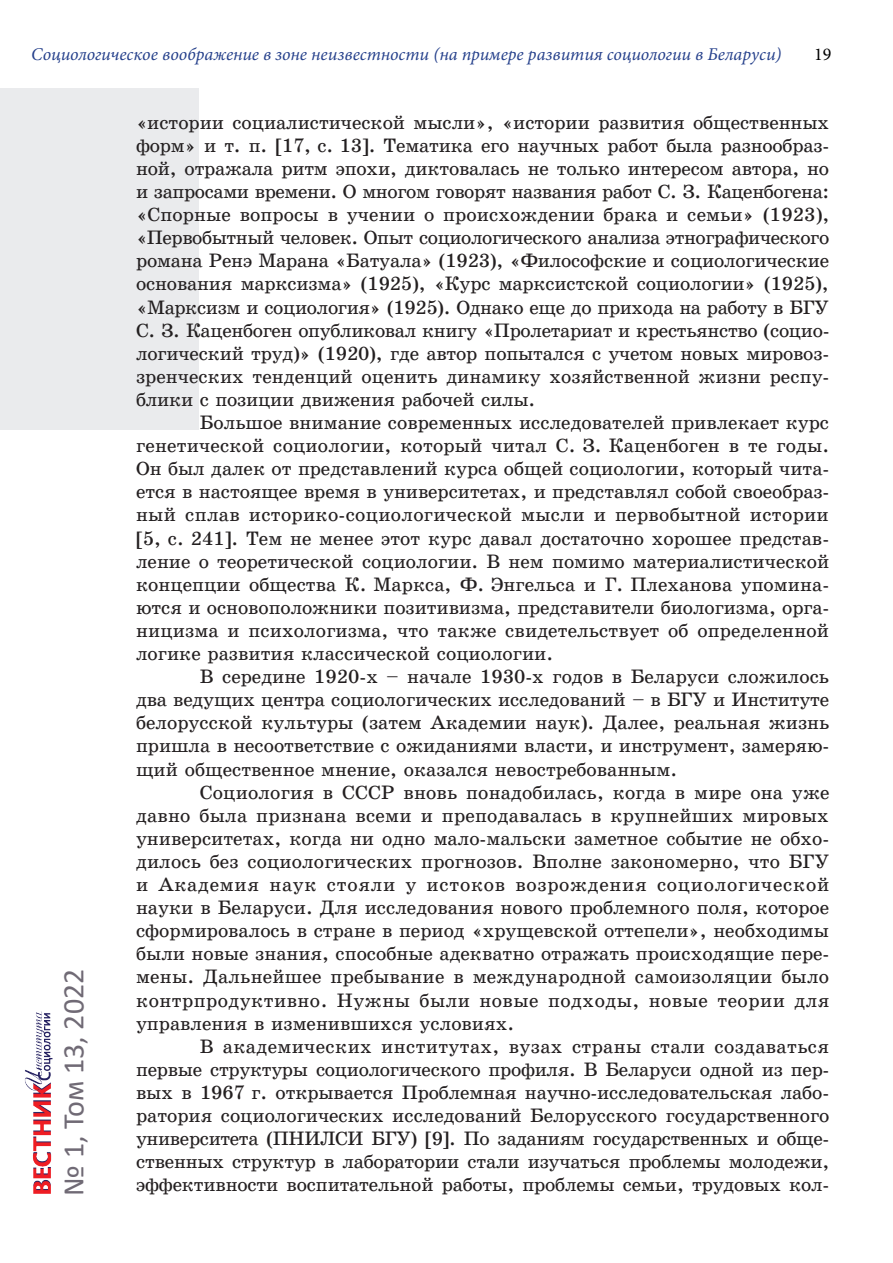
<style>
.page{position:relative;width:893px;height:1263px;background:#fff}
.page>*{position:absolute;margin:0;border:0;box-sizing:border-box;transform-origin:0 0}
.t1{font:30px "Calibri";color:#706a75}
.Текст{font:19.5px/23.1px "School Book C";letter-spacing:-.01em;color:#231f20;text-align:justify}
.t2{font:italic 18px "Minion Pro";color:#25408b}
.t3{font:18px "Minion Pro";color:#000}
</style>
<div class="page">
<div style="left:0;top:88px;width:198px;height:341px;background:#eaebed"></div>
<img style="left:24px;top:1011px;width:29px;height:183px">
<p class="t2" style="left:31px;top:42px;width:752px">Социологическое воображение в зоне неизвестности (на примере развития социологии в Беларуси)</p>
<p class="t3" style="left:814px;top:42px;width:19px">19</p>
<h1 class="t1" style="left:53px;top:1196px;width:229px;rotate:-90deg">№ 1, Том 13, 2022</h1>
<p class="Текст" style="left:136px;top:111px;width:695px;text-align:left">«истории социалистической мысли», «истории развития общественных форм» и т. п. [17, с. 13]. Тематика его научных работ была разнообраз&shy;ной, отражала ритм эпохи, диктовалась не только интересом автора, но и запросами времени. О многом говорят названия работ С. З. Каценбогена: «Спорные вопросы в учении о происхождении брака и семьи» (1923), «Первобытный человек. Опыт социологического анализа этнографического романа Ренэ Марана «Батуала» (1923), «Философские и социологические основания марксизма» (1925), «Курс марксистской социологии» (1925), «Марксизм и социология» (1925). Однако еще до прихода на работу в БГУ С. З. Каценбоген опубликовал книгу «Пролетариат и крестьянство (социо&shy;логический труд)» (1920), где автор попытался с учетом новых мировоз&shy;зренческих тенденций оценить динамику хозяйственной жизни респу&shy;блики с позиции движения рабочей силы.</p>
<p class="Текст" style="left:136px;top:411px;width:695px;text-indent:64px">Большое внимание современных исследователей привлекает курс генетической социологии, который читал С. З. Каценбоген в те годы.<br>Он был далек от представлений курса общей социологии, который чита&shy;ется в настоящее время в университетах, и представлял собой своеобраз&shy;ный сплав историко-социологической мысли и первобытной истории [5, с. 241]. Тем не менее этот курс давал достаточно хорошее представ&shy;ление о теоретической социологии. В нем помимо материалистической концепции общества К. Маркса, Ф. Энгельса и Г. Плеханова упомина&shy;ются и основоположники позитивизма, представители биологизма, орга&shy;ницизма и психологизма, что также свидетельствует об определенной логике развития классической социологии.</p>
<p class="Текст" style="left:136px;top:665px;width:695px;text-indent:64px">В середине 1920-х – начале 1930-х годов в Беларуси сложилось два ведущих центра социологических исследований – в БГУ и Институте белорусской культуры (затем Академии наук). Далее, реальная жизнь пришла в несоответствие с ожиданиями власти, и инструмент, замеряю&shy;щий общественное мнение, оказался невостребованным.</p>
<p class="Текст" style="left:136px;top:781px;width:695px;text-indent:64px">Социология в СССР вновь понадобилась, когда в мире она уже давно была признана всеми и преподавалась в крупнейших мировых университетах, когда ни одно мало-мальски заметное событие не обхо&shy;дилось без социологических прогнозов. Вполне закономерно, что БГУ и Академия наук стояли у истоков возрождения социологической науки в Беларуси. Для исследования нового проблемного поля, которое сформировалось в стране в период «хрущевской оттепели», необходимы были новые знания, способные адекватно отражать происходящие пере&shy;мены. Дальнейшее пребывание в международной самоизоляции было контрпродуктивно. Нужны были новые подходы, новые теории для управления в изменившихся условиях.</p>
<p class="Текст" style="left:136px;top:1035px;width:695px;text-indent:64px">В академических институтах, вузах страны стали создаваться первые структуры социологического профиля. В Беларуси одной из пер&shy;вых в 1967 г. открывается Проблемная научно-исследовательская лабо&shy;ратория социологических исследований Белорусского государственного университета (ПНИЛСИ БГУ) [9]. По заданиям государственных и обще&shy;ственных структур в лаборатории стали изучаться проблемы молодежи, эффективности воспитательной работы, проблемы семьи, трудовых кол-</p>
</div>
